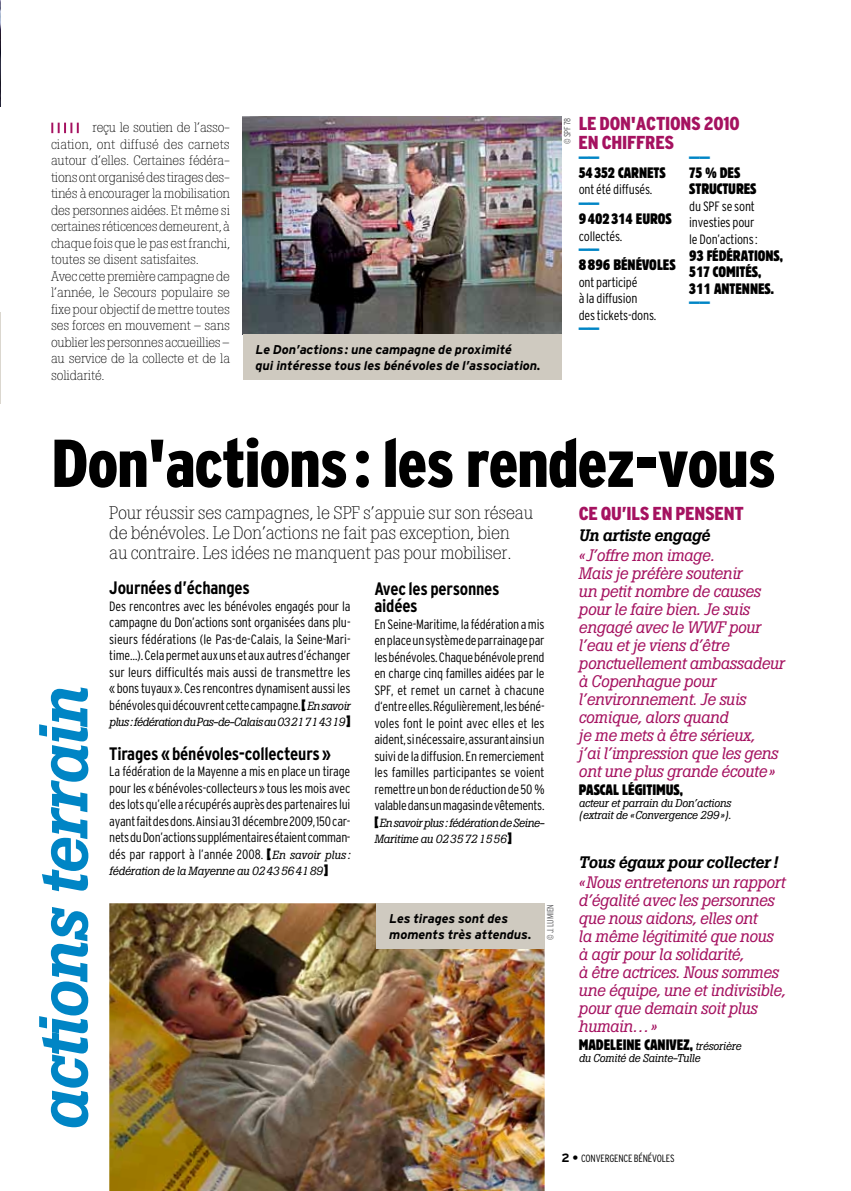
<style>
.page{position:relative;width:851px;height:1191px;background:#fff}
.page>*{position:absolute;margin:0;border:0;box-sizing:border-box;transform-origin:0 0}
.t1{font:italic 500 68.25px "Boton";letter-spacing:-.025em;color:#0085c5}
.t2{font:900 condensed 67.5px "Interstate";letter-spacing:-.02em;color:#000}
.t3{font:700 21px "Interstate";color:#0085c5}
.t4{font:900 condensed 18.75px/18.8px "Interstate";letter-spacing:-.015em;color:#a51260}
.t5{font:300 18px/20.2px "Boton";letter-spacing:-.015em;color:#000}
.t6{font:700 condensed 18px/17.2px "Interstate";letter-spacing:-.01em;color:#000}
.t7{font:italic 16.5px/18px "Boton";letter-spacing:-.015em;color:#a51260}
.t8{font:italic 500 16.5px "Boton";letter-spacing:-.015em;color:#000}
.t9{font:condensed 15px/16.5px "Block BE";letter-spacing:-.005em;color:#000}
.t10{font:300 condensed 13.5px/16.5px "Interstate";letter-spacing:-.015em;color:#000;text-align:justify}
.t11{font:300 13.5px/16.5px "Boton";letter-spacing:-.015em;color:#000}
.t12{font:italic 700 12.75px/16.2px "Interstate";letter-spacing:-.005em;color:#000}
.t13{font:italic 11.7px/16.5px "Boton";letter-spacing:-.03em;color:#000}
.t14{font:italic 11.25px/12px "Boton";letter-spacing:-.015em;color:#000}
.t15{font:300 condensed 10.5px "Interstate";color:#000}
.t16{font:300 condensed 9px "Interstate";letter-spacing:-.02em;color:#58585a}
.s1{font-family:"Block BE";font-weight:400;font-size:15px}
.s2{font-family:"Boton";font-weight:400;font-style:italic;font-stretch:normal;font-size:11.7px}
.s3{font-family:"Block BE";font-style:normal;font-stretch:condensed;font-size:15px}
.s4{font-weight:700;font-stretch:normal;font-size:12px}
</style>
<div class="page">
<svg style="left:51px;top:123px;width:28px;height:10px"></svg>
<img style="left:0;top:0;width:1px;height:106px">
<hr style="left:0;top:312px;width:1px;height:91px;background:#dbd7cf">
<img style="left:109px;top:903px;width:435px;height:288px">
<img style="left:243px;top:117px;width:318px;height:217px">
<div style="left:243px;top:334px;width:318px;height:46px;background:#cfcac0"></div>
<div style="left:376px;top:903px;width:168px;height:46px;background:#cfcac0"></div>
<p class="t11" style="left:51px;top:119px;width:180px;text-indent:41px">reçu le soutien de l’asso&shy;ciation, ont diffusé des carnets autour d’elles. Certaines fédéra&shy;tions ont organisé des tirages des&shy;tinés à encourager la mobilisation des personnes aidées. Et même si certaines réticences demeurent, à chaque fois que le pas est franchi, toutes se disent satisfaites.<br>Avec cette première campagne de l’année, le Secours populaire se fixe pour objectif de mettre toutes ses forces en mouvement – sans oublier les personnes accueillies – au service de la collecte et de la solidarité.</p>
<h3 class="t4" style="left:578px;top:114px;width:163px">LE DON'ACTIONS 2010<br>EN CHIFFRES</h3>
<p class="t16" style="left:562px;top:144px;width:28px;rotate:-90deg">© SPf 78</p>
<h3 class="t3" style="left:578px;top:136px;width:22px">__</h3>
<p class="t9" style="left:578px;top:164px;width:88px">54352 CARNETS</p>
<p class="t10" style="left:578px;top:181px;width:75px">ont été diffusés.</p>
<h3 class="t3" style="left:578px;top:182px;width:22px">__</h3>
<p class="t9" style="left:578px;top:210px;width:95px">9402314 EUROS</p>
<p class="t10" style="left:578px;top:227px;width:45px">collectés.</p>
<h3 class="t3" style="left:578px;top:228px;width:22px">__</h3>
<p class="t9" style="left:578px;top:256px;width:98px">8896 BÉNÉVOLES</p>
<p class="t10" style="left:578px;top:273px;width:79px;text-align:left">ont participé<br>à la diffusion des tickets-dons.</p>
<h3 class="t3" style="left:578px;top:307px;width:22px">__</h3>
<h3 class="t3" style="left:689px;top:136px;width:22px">__</h3>
<p class="t9" style="left:689px;top:164px;width:69px">75 % DES<br>STRUCTURES</p>
<p class="t10" style="left:689px;top:198px;width:70px;text-align:left">du SPF se sont investies pour le Don’actions:</p>
<p class="t9" style="left:689px;top:246px;width:95px">93 FÉDÉRATIONS,<br>517 COMITÉS,<br>311 ANTENNES.</p>
<h3 class="t3" style="left:689px;top:281px;width:22px">__</h3>
<p class="t12" style="left:255px;top:341px;width:286px">Le Don’actions: une campagne de proximité<br>qui intéresse tous les bénévoles de l’association.</p>
<h2 class="t2" style="left:51px;top:426px;width:726px">DON'ACTIONS: LES RENDEZ-VOUS</h2>
<h1 class="t1" style="left:24px;top:1131px;width:446px;rotate:-90deg">actions terrain</h1>
<h3 class="t5" style="left:109px;top:502px;width:425px">Pour réussir ses campagnes, le SPF s’appuie sur son réseau de bénévoles. Le Don’actions ne fait pas exception, bien<br>au contraire. Les idées ne manquent pas pour mobiliser.</h3>
<h3 class="t6" style="left:109px;top:579px;width:142px">Journées d’échanges</h3>
<p class="t10" style="left:109px;top:597px;width:243px">Des rencontres avec les bénévoles engagés pour la campagne du Don’actions sont organisées dans plu&shy;sieurs fédérations (le Pas-de-Calais, la Seine-Mari&shy;time…). Cela permet aux uns et aux autres d’échanger sur leurs difficultés mais aussi de transmettre les «bons tuyaux». Ces rencontres dynamisent aussi les bénévoles qui découvrent cette campagne. <span class="s1">[</span><span class="s2">En savoir</span></p>
<p class="t13" style="left:109px;top:714px;width:243px">plus: fédération du Pas-de-Calais au 0321714319<span class="s3">]</span></p>
<h3 class="t6" style="left:109px;top:745px;width:223px">Tirages «bénévoles-collecteurs»</h3>
<p class="t10" style="left:109px;top:763px;width:243px">La fédération de la Mayenne a mis en place un tirage pour les «bénévoles-collecteurs» tous les mois avec des lots qu’elle a récupérés auprès des partenaires lui ayant fait des dons. Ainsi au 31 décembre 2009, 150car&shy;nets du Don’actions supplémentaires étaient comman&shy;dés par rapport à l’année 2008. <span class="s1">[</span><span class="s2">En savoir plus :</span></p>
<p class="t13" style="left:109px;top:863px;width:220px">fédération de la Mayenne au 0243564189<span class="s3">]</span></p>
<h3 class="t6" style="left:374px;top:580px;width:127px">Avec les personnes aidées</h3>
<p class="t10" style="left:374px;top:615px;width:172px">En Seine-Maritime, la fédération a mis en place un système de parrainage par les bénévoles. Chaque bénévole prend en charge cinq familles aidées par le SPF, et remet un carnet à chacune d‘entre elles. Régulièrement, les béné&shy;voles font le point avec elles et les aident, si nécessaire, assurant ainsi un suivi de la diffusion. En remerciement les familles participantes se voient remettre un bon de réduction de 50 % valable dans un magasin de vêtements.</p>
<p class="t13" style="left:374px;top:814px;width:172px"><span class="s3">[</span>En savoir plus: fédération de Seine-<br>Maritime au 0235721556<span class="s3">]</span></p>
<p class="t12" style="left:389px;top:910px;width:144px">Les tirages sont des moments très attendus.</p>
<p class="t16" style="left:545px;top:940px;width:37px;rotate:-90deg">© J. Lumien</p>
<h3 class="t4" style="left:578px;top:504px;width:147px">CE QU’ILS EN PENSENT</h3>
<p class="t8" style="left:578px;top:525px;width:133px">Un artiste engagé</p>
<p class="t7" style="left:578px;top:546px;width:207px">«J’offre mon image.<br>Mais je préfère soutenir<br>un petit nombre de causes pour le faire bien. Je suis engagé avec le WWF pour l’eau et je viens d’être ponctuellement ambassadeur à Copenhague pour l’environnement. Je suis comique, alors quand<br>je me mets à être sérieux,<br>j’ai l’impression que les gens ont une plus grande écoute»</p>
<p class="t9" style="left:578px;top:781px;width:106px">PASCAL LÉGITIMUS,</p>
<p class="t14" style="left:578px;top:797px;width:154px">acteur et parrain du Don’actions (extrait de «Convergence 299»).</p>
<p class="t8" style="left:578px;top:852px;width:201px">Tous égaux pour collecter!</p>
<p class="t7" style="left:578px;top:873px;width:208px">«Nous entretenons un rapport d’égalité avec les personnes que nous aidons, elles ont<br>la même légitimité que nous à agir pour la solidarité,<br>à être actrices. Nous sommes une équipe, une et indivisible, pour que demain soit plus humain…»</p>
<p class="t9" style="left:578px;top:1035px;width:33px">MADELEINE</p>
<p class="t9" style="left:644px;top:1035px;width:8px">CANI</p>
<p class="t14" style="left:578px;top:1039px;width:164px;text-indent:91px"><span class="s3">VEZ,</span> trésorière du Comité de Sainte-Tulle</p>
<p class="t15" style="left:561px;top:1152px;width:105px"><span class="s4">2 •</span> Convergence bénévoles</p>
</div>
